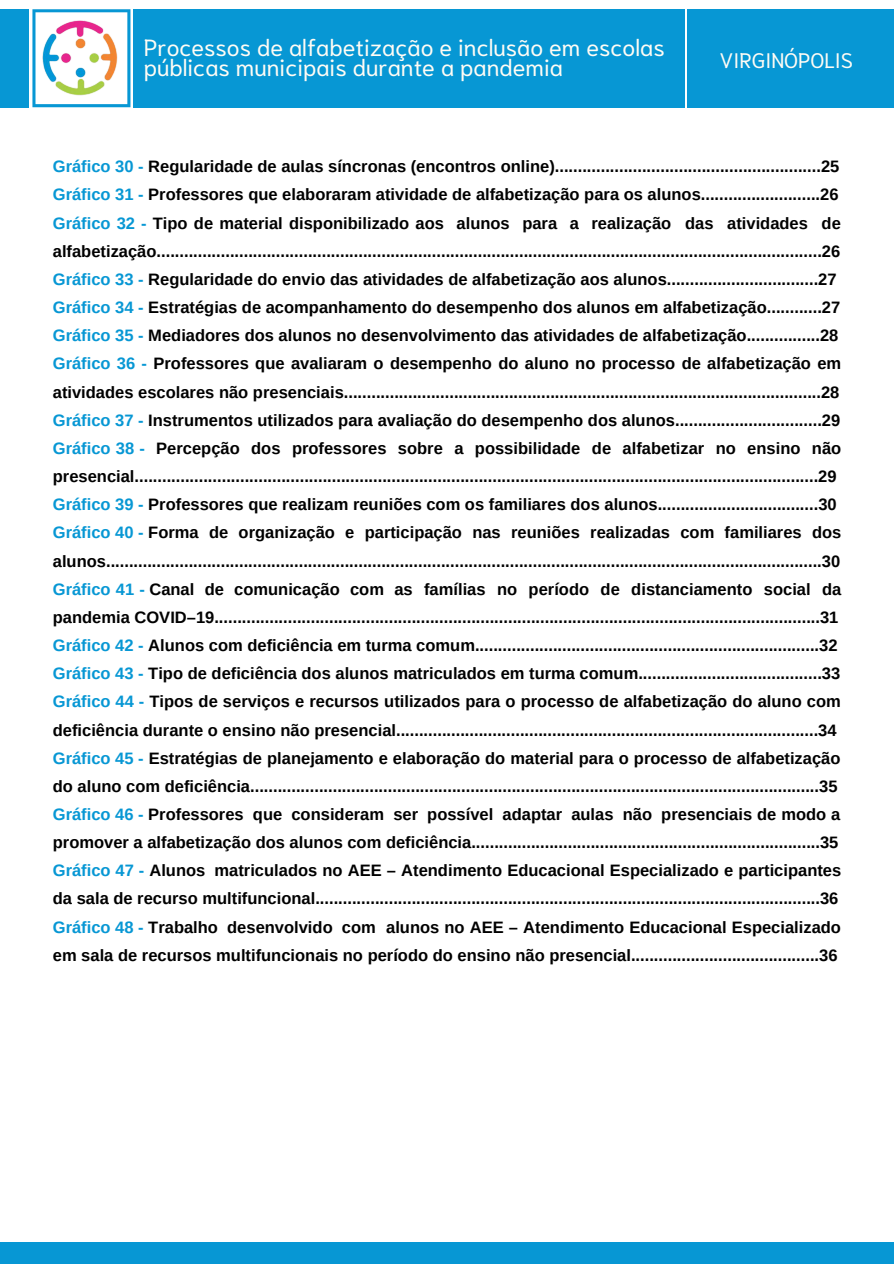
<style>
.page{position:relative;width:894px;height:1264px;background:#fff}
.page>*{position:absolute;margin:0;border:0;box-sizing:border-box;transform-origin:0 0}
.t1{font:23.4px/20.2px "Niramit";color:#fffcf5}
.t2{font:21px "Niramit";color:#fffcf5}
.t3{font:700 16.5px/28.2px "Arimo";color:#000}
.s1{color:#0797d4}
</style>
<div class="page">
<div style="left:0;top:1242px;width:893px;height:21px;background:#0797d4"></div>
<div style="left:134px;top:9px;width:550px;height:98px;background:#0797d4"></div>
<svg style="left:32px;top:9px;width:98px;height:98px"></svg>
<div style="left:687px;top:9px;width:206px;height:98px;background:#0797d4"></div>
<div style="left:0;top:9px;width:29px;height:98px;background:#0797d4"></div>
<h1 class="t1" style="left:144px;top:35px;width:522px">Processos de alfabetização e inclusão em escolas públicas municipais durante a pandemia</h1>
<p class="t2" style="left:719px;top:44px;width:135px">VIRGINÓPOLIS</p>
<p class="t3" style="left:53px;top:152px;width:789px"><span class="s1">Gráfico 30 -</span> Regularidade de aulas síncronas (encontros online)..........................................................25<br><span class="s1">Gráfico 31 -</span> Professores que elaboraram atividade de alfabetização para os alunos..........................26<br><span class="s1">Gráfico 32 -</span> Tipo de material disponibilizado aos alunos para a realização das atividades de alfabetização.................................................................................................................................................26<br><span class="s1">Gráfico 33 -</span> Regularidade do envio das atividades de alfabetização aos alunos.................................27<br><span class="s1">Gráfico 34 -</span> Estratégias de acompanhamento do desempenho dos alunos em alfabetização............27<br><span class="s1">Gráfico 35 -</span> Mediadores dos alunos no desenvolvimento das atividades de alfabetização................28<br><span class="s1">Gráfico 36 -</span> Professores que avaliaram o desempenho do aluno no processo de alfabetização em atividades escolares não presenciais........................................................................................................28<br><span class="s1">Gráfico 37 -</span> Instrumentos utilizados para avaliação do desempenho dos alunos................................29<br><span class="s1">Gráfico 38 -</span> Percepção dos professores sobre a possibilidade de alfabetizar no ensino não presencial.....................................................................................................................................................29<br><span class="s1">Gráfico 39 -</span> Professores que realizam reuniões com os familiares dos alunos...................................30<br><span class="s1">Gráfico 40 -</span> Forma de organização e participação nas reuniões realizadas com familiares dos alunos............................................................................................................................................................30<br><span class="s1">Gráfico 41 -</span> Canal de comunicação com as famílias no período de distanciamento social da pandemia COVID–19....................................................................................................................................31<br><span class="s1">Gráfico 42 -</span> Alunos com deficiência em turma comum...........................................................................32<br><span class="s1">Gráfico 43 -</span> Tipo de deficiência dos alunos matriculados em turma comum........................................33<br><span class="s1">Gráfico 44 -</span> Tipos de serviços e recursos utilizados para o processo de alfabetização do aluno com deficiência durante o ensino não presencial............................................................................................34<br><span class="s1">Gráfico 45 -</span> Estratégias de planejamento e elaboração do material para o processo de alfabetização do aluno com deficiência............................................................................................................................35<br><span class="s1">Gráfico 46 -</span> Professores que consideram ser possível adaptar aulas não presenciais de modo a promover a alfabetização dos alunos com deficiência............................................................................35<br><span class="s1">Gráfico 47 -</span> Alunos matriculados no AEE – Atendimento Educacional Especializado e participantes da sala de recurso multifuncional..............................................................................................................36<br><span class="s1">Gráfico 48 -</span> Trabalho desenvolvido com alunos no AEE – Atendimento Educacional Especializado em sala de recursos multifuncionais no período do ensino não presencial.........................................36</p>
</div>
